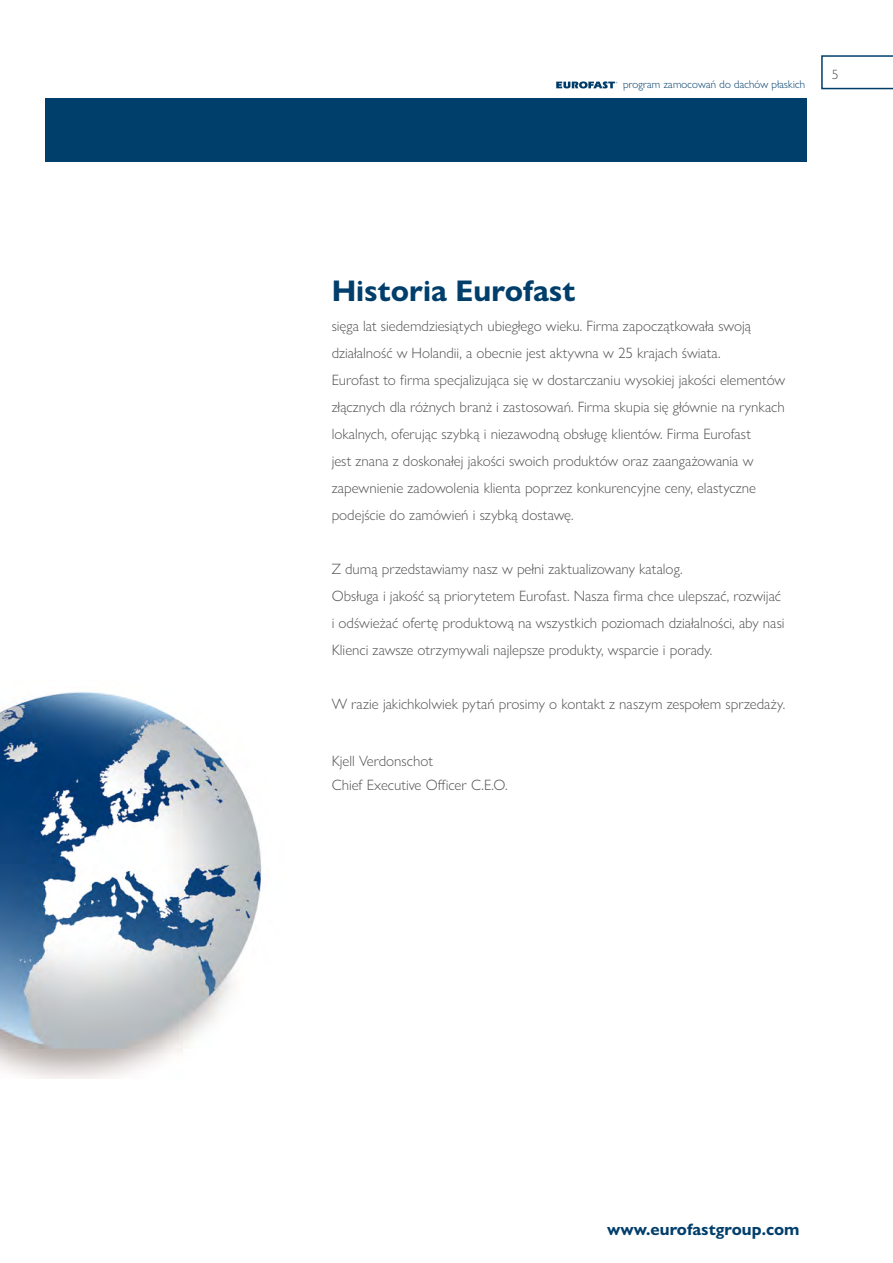
<style>
.page{position:relative;width:893px;height:1263px;background:#fff}
.page>*{position:absolute;margin:0;border:0;box-sizing:border-box;transform-origin:0 0}
.t1{font:700 30px "Gill Sans Nova";color:#003e6b}
.t2{font:700 16.5px "Gill Sans Nova";color:#003e6b}
.t3{font:300 15px/27px "Gill Sans Nova";color:#515253}
.t4{font:300 13.5px "Gill Sans Nova";color:#515253}
.t5{font:300 11.25px "Gill Sans Nova";color:#003e6b}
</style>
<div class="page">
<div style="left:46px;top:98px;width:761px;height:64px;background:#003e6b"></div>
<svg style="left:821px;top:55px;width:72px;height:34px"></svg>
<svg style="left:556px;top:81px;width:61px;height:7px"></svg>
<img style="left:0;top:692px;width:265px;height:386px">
<p class="t5" style="left:623px;top:78px;width:184px">program zamocowań do dachów płaskich</p>
<p class="t4" style="left:832px;top:66px;width:8px">5</p>
<h1 class="t1" style="left:332px;top:272px;width:245px">Historia Eurofast</h1>
<p class="t3" style="left:332px;top:312px;width:455px">sięga lat siedemdziesiątych ubiegłego wieku. Firma zapoczątkowała swoją działalność w Holandii, a obecnie jest aktywna w 25 krajach świata.<br>Eurofast to firma specjalizująca się w dostarczaniu wysokiej jakości elementów złącznych dla różnych branż i zastosowań. Firma skupia się głównie na rynkach lokalnych, oferując szybką i niezawodną obsługę klientów. Firma Eurofast<br>jest znana z doskonałej jakości swoich produktów oraz zaangażowania w zapewnienie zadowolenia klienta poprzez konkurencyjne ceny, elastyczne podejście do zamówień i szybką dostawę.</p>
<p class="t3" style="left:332px;top:555px;width:454px">Z dumą przedstawiamy nasz w pełni zaktualizowany katalog.<br>Obsługa i jakość są priorytetem Eurofast. Nasza firma chce ulepszać, rozwijać i odświeżać ofertę produktową na wszystkich poziomach działalności, aby nasi Klienci zawsze otrzymywali najlepsze produkty, wsparcie i porady.</p>
<p class="t3" style="left:332px;top:690px;width:455px">W razie jakichkolwiek pytań prosimy o kontakt z naszym zespołem sprzedaży.</p>
<p class="t3" style="left:332px;top:749px;width:178px;line-height:24px">Kjell Verdonschot<br>Chief Executive Officer C.E.O.</p>
<p class="t2" style="left:607px;top:1219px;width:194px">www.eurofastgroup.com</p>
</div>
